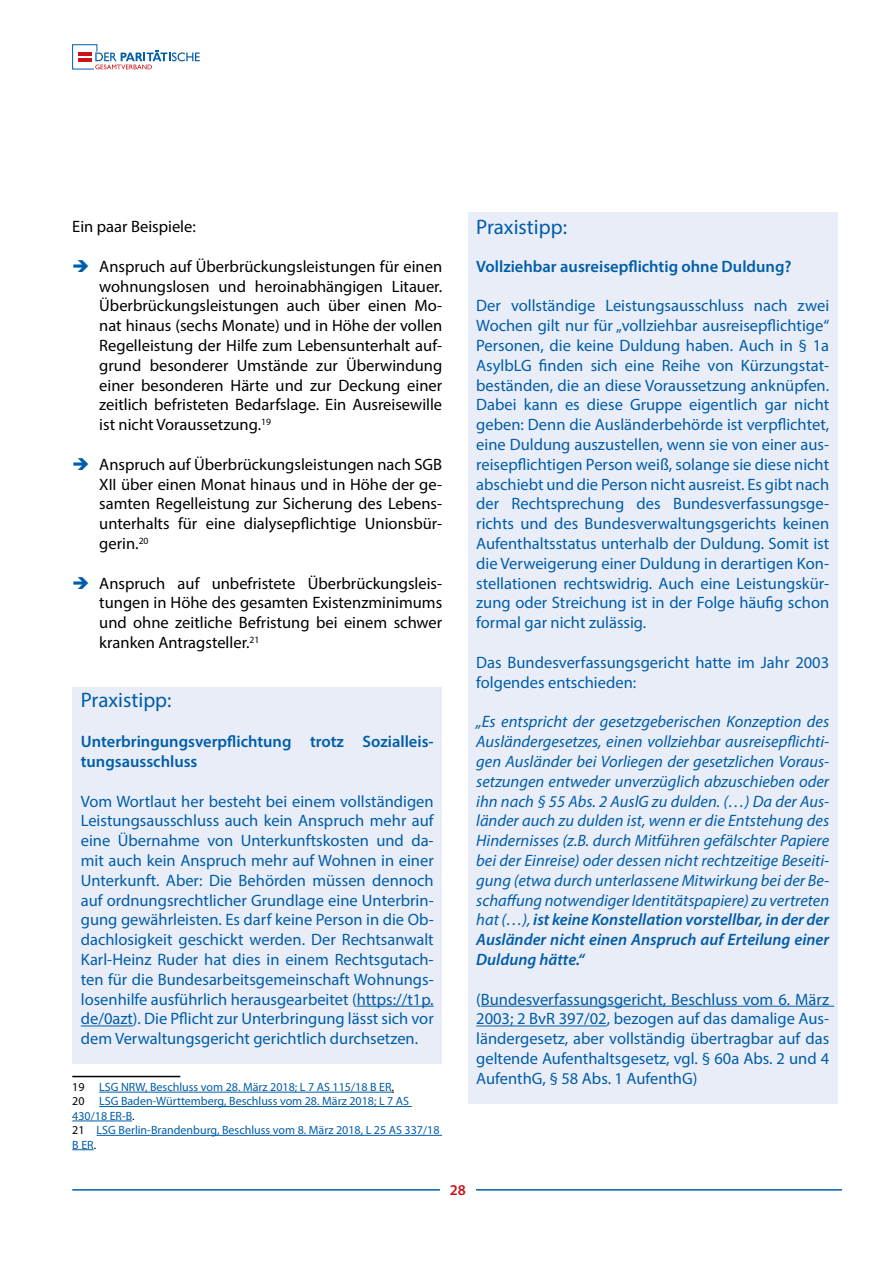
<style>
.page{position:relative;width:893px;height:1263px;background:#fff}
.page>*{position:absolute;margin:0;border:0;box-sizing:border-box;transform-origin:0 0}
.t1{font:21px "Myriad Pro";color:#005da9}
.t2{font:16.5px/19.8px "Myriad Pro";color:#005da9;text-align:justify}
.t3{font:16.5px/19.8px "Myriad Pro";color:#000;text-align:justify}
.t4{font:italic 16.5px/19.8px "Myriad Pro";color:#005da9;text-align:justify}
.t5{font:600 16.5px/19.8px "Myriad Pro";color:#005da9}
.t6{font:600 15px "Myriad Pro";color:#cd1316}
.t7{font:12px/14.4px "Myriad Pro";color:#005da9}
.s1{color:#000}
.s2{font-weight:600}
</style>
<div class="page">
<hr style="left:72px;top:1189px;width:770px;height:1px;background:#005da9">
<div style="left:440px;top:1184px;width:36px;height:26px;background:#fff"></div>
<svg style="left:72px;top:44px;width:128px;height:25px"></svg>
<hr style="left:72px;top:1076px;width:108px;height:1px;background:#000">
<hr style="left:99px;top:1092px;width:292px;height:1px;background:#005da9">
<hr style="left:99px;top:1106px;width:313px;height:1px;background:#005da9">
<hr style="left:72px;top:1120px;width:60px;height:1px;background:#005da9">
<hr style="left:97px;top:1135px;width:345px;height:1px;background:#005da9">
<svg style="left:72px;top:1149px;width:22px;height:1px"></svg>
<div style="left:468px;top:212px;width:370px;height:891px;background:#e9edf8"></div>
<hr style="left:481px;top:1006px;width:353px;height:1px;background:#005da9">
<hr style="left:476px;top:1025px;width:131px;height:1px;background:#005da9">
<div style="left:72px;top:688px;width:370px;height:376px;background:#e9edf8"></div>
<hr style="left:357px;top:1006px;width:77px;height:1px;background:#005da9">
<hr style="left:81px;top:1025px;width:52px;height:1px;background:#005da9">
<p class="t3" style="left:72px;top:217px;width:125px">Ein paar Beispiele:</p>
<p class="t3" style="left:99px;top:256px;width:344px">Anspruch auf Überbrückungsleistungen für einen wohnungslosen und heroinabhängigen Litauer.<br>Überbrückungsleistungen auch über einen Mo&shy;nat hinaus (sechs Monate) und in Höhe der vollen Regelleistung der Hilfe zum Lebensunterhalt auf&shy;grund besonderer Umstände zur Überwindung einer besonderen Härte und zur Deckung einer zeitlich befristeten Bedarfslage. Ein Ausreisewille ist nicht Voraussetzung.<sup>19</sup></p>
<p class="t3" style="left:99px;top:454px;width:344px">Anspruch auf Überbrückungsleistungen nach SGB XII über einen Monat hinaus und in Höhe der ge&shy;samten Regelleistung zur Sicherung des Lebens&shy;unterhalts für eine dialysepflichtige Unionsbür&shy;gerin.<sup>20</sup></p>
<p class="t3" style="left:99px;top:573px;width:344px">Anspruch auf unbefristete Überbrückungsleis&shy;tungen in Höhe des gesamten Existenzminimums und ohne zeitliche Befristung bei einem schwer kranken Antragsteller.<sup>21</sup></p>
<p class="t1" style="left:81px;top:687px;width:92px">Praxistipp:</p>
<p class="t5" style="left:81px;top:731px;width:354px">Unterbringungsverpflichtung trotz Sozialleis&shy;tungsausschluss</p>
<p class="t2" style="left:81px;top:791px;width:354px">Vom Wortlaut her besteht bei einem vollständigen Leistungsausschluss auch kein Anspruch mehr auf eine Übernahme von Unterkunftskosten und da&shy;mit auch kein Anspruch mehr auf Wohnen in einer Unterkunft. Aber: Die Behörden müssen dennoch auf ordnungsrechtlicher Grundlage eine Unterbrin&shy;gung gewährleisten. Es darf keine Person in die Ob&shy;dachlosigkeit geschickt werden. Der Rechtsanwalt Karl-Heinz Ruder hat dies in einem Rechtsgutach&shy;ten für die Bundesarbeitsgemeinschaft Wohnungs&shy;losenhilfe ausführlich herausgearbeitet (https://t1p. de/0azt). Die Pflicht zur Unterbringung lässt sich vor dem Verwaltungsgericht gerichtlich durchsetzen.</p>
<p class="t7" style="left:72px;top:1079px;width:369px"><span class="s1">19</span> LSG NRW, Beschluss vom 28. März 2018; L 7 AS 115/18 B ER<span class="s1">.<br>20</span> LSG Baden-Württemberg, Beschluss vom 28. März 2018; L 7 AS 430/18 ER-B<span class="s1">.<br>21</span> LSG Berlin-Brandenburg, Beschluss vom 8. März 2018, L 25 AS 337/18<br>B ER<span class="s1">.</span></p>
<p class="t1" style="left:476px;top:214px;width:92px">Praxistipp:</p>
<p class="t5" style="left:476px;top:256px;width:317px">Vollziehbar ausreisepflichtig ohne Duldung?</p>
<p class="t2" style="left:476px;top:296px;width:354px">Der vollständige Leistungsausschluss nach zwei Wochen gilt nur für „vollziehbar ausreisepflichtige“ Personen, die keine Duldung haben. Auch in § 1a AsylbLG finden sich eine Reihe von Kürzungstat&shy;beständen, die an diese Voraussetzung anknüpfen.<br>Dabei kann es diese Gruppe eigentlich gar nicht geben: Denn die Ausländerbehörde ist verpflichtet, eine Duldung auszustellen, wenn sie von einer aus&shy;reisepflichtigen Person weiß, solange sie diese nicht abschiebt und die Person nicht ausreist. Es gibt nach der Rechtsprechung des Bundesverfassungsge&shy;richts und des Bundesverwaltungsgerichts keinen Aufenthaltsstatus unterhalb der Duldung. Somit ist die Verweigerung einer Duldung in derartigen Kon&shy;stellationen rechtswidrig. Auch eine Leistungskür&shy;zung oder Streichung ist in der Folge häufig schon formal gar nicht zulässig.</p>
<p class="t2" style="left:476px;top:652px;width:354px">Das Bundesverfassungsgericht hatte im Jahr 2003 folgendes entschieden:</p>
<p class="t4" style="left:476px;top:712px;width:354px">„Es entspricht der gesetzgeberischen Konzeption des Ausländergesetzes, einen vollziehbar ausreisepflichti&shy;gen Ausländer bei Vorliegen der gesetzlichen Voraus&shy;setzungen entweder unverzüglich abzuschieben oder ihn nach § 55 Abs. 2 AuslG zu dulden. (…) Da der Aus&shy;länder auch zu dulden ist, wenn er die Entstehung des Hindernisses (z.B. durch Mitführen gefälschter Papiere bei der Einreise) oder dessen nicht rechtzeitige Beseiti&shy;gung (etwa durch unterlassene Mitwirkung bei der Be&shy;schaffung notwendiger Identitätspapiere) zu vertreten hat (…), <span class="s2">ist keine Konstellation vorstellbar, in der der Ausländer nicht einen Anspruch auf Erteilung einer Duldung hätte.“</span></p>
<p class="t2" style="left:476px;top:989px;width:354px">(Bundesverfassungsgericht, Beschluss vom 6. März 2003; 2 BvR 397/02, bezogen auf das damalige Aus&shy;ländergesetz, aber vollständig übertragbar auf das geltende Aufenthaltsgesetz, vgl. § 60a Abs. 2 und 4<br>AufenthG, § 58 Abs. 1 AufenthG)</p>
<p class="t6" style="left:450px;top:1181px;width:18px">28</p>
</div>
